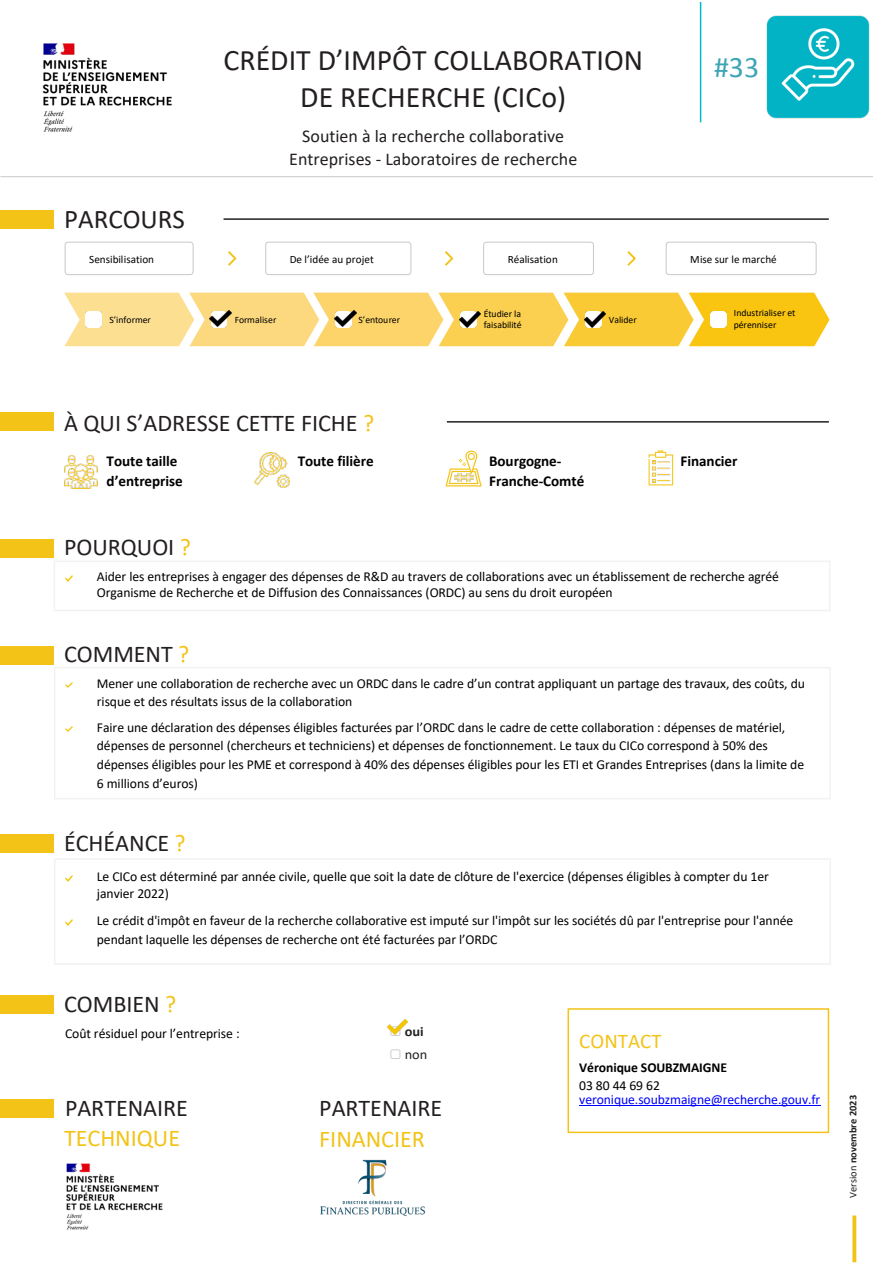
<style>
.page{position:relative;width:893px;height:1263px;background:#fff}
.page>*{position:absolute;margin:0;border:0;box-sizing:border-box;transform-origin:0 0}
.t1{font:29.85px/36.8px "Calibri";color:#231f20;text-align:center}
.t2{font:29.85px "Calibri";color:#3ea5b6}
.t3{font:27px "Calibri";color:#231f20}
.t4{font:24.15px/30.9px "Calibri";letter-spacing:-.005em;color:#231f20}
.t5{font:20.85px "Calibri";letter-spacing:.005em;color:#f3c317}
.t6{font:18px/23.1px "Calibri";color:#231f20;text-align:center}
.t7{font:700 15.15px/20.1px "Calibri";letter-spacing:-.005em;color:#000}
.t8{font:13.65px/18.9px "Calibri";letter-spacing:-.005em;color:#000}
.t9{font:13.65px "Calibri";letter-spacing:-.005em;color:#00f}
.t10{font:700 13.65px/18px "Calibri";letter-spacing:-.005em;color:#000}
.t11{font:700 13.65px/23.1px "Calibri";color:#231f20;scale:1.05 1}
.t12{font:11.1px "Calibri";letter-spacing:-.005em;color:#000}
.t13{font:700 10.5px "Calibri";letter-spacing:.005em;color:#231f20}
.t14{font:9.75px/11.6px "Calibri";letter-spacing:-.005em;color:#000}
.s1{color:#f3c317}
.s2{color:#c7c8ca}
.s3{font-weight:400}
</style>
<div class="page">
<hr style="left:0;top:176px;width:873px;height:1px;background:#c7c8ca">
<svg style="left:228px;top:251px;width:9px;height:15px"></svg>
<svg style="left:445px;top:251px;width:9px;height:15px"></svg>
<svg style="left:627px;top:251px;width:9px;height:15px"></svg>
<div style="left:54px;top:858px;width:777px;height:107px;border:1px solid #f2f2f2"></div>
<div style="left:54px;top:667px;width:777px;height:132px;border:1px solid #f2f2f2"></div>
<div style="left:54px;top:560px;width:776px;height:51px;border:1px solid #f2f2f2"></div>
<div style="left:567px;top:1008px;width:262px;height:125px;border:1px solid #f3c317"></div>
<svg style="left:64px;top:241px;width:130px;height:34px"></svg>
<img style="left:97px;top:243px;width:95px;height:31px">
<svg style="left:265px;top:241px;width:147px;height:34px"></svg>
<img style="left:291px;top:243px;width:97px;height:31px">
<svg style="left:483px;top:241px;width:111px;height:34px"></svg>
<img style="left:485px;top:242px;width:97px;height:33px">
<svg style="left:665px;top:241px;width:152px;height:34px"></svg>
<img style="left:679px;top:243px;width:97px;height:31px">
<svg style="left:64px;top:293px;width:765px;height:53px"></svg>
<img style="left:710px;top:312px;width:16px;height:16px">
<svg style="left:65px;top:576px;width:7px;height:5px"></svg>
<svg style="left:65px;top:682px;width:7px;height:6px"></svg>
<svg style="left:65px;top:726px;width:7px;height:5px"></svg>
<svg style="left:65px;top:876px;width:7px;height:5px"></svg>
<svg style="left:65px;top:920px;width:7px;height:5px"></svg>
<hr style="left:579px;top:1105px;width:241px;height:1px;background:#00f">
<hr style="left:700px;top:2px;width:1px;height:120px;background:#00bac6">
<hr style="left:447px;top:421px;width:382px;height:2px;background:#231f20">
<div style="left:0;top:413px;width:54px;height:18px;background:#f3c317"></div>
<hr style="left:224px;top:218px;width:605px;height:2px;background:#231f20">
<div style="left:0;top:210px;width:54px;height:18px;background:#f3c317"></div>
<svg style="left:852px;top:1215px;width:4px;height:47px"></svg>
<div style="left:0;top:646px;width:54px;height:19px;background:#f3c317"></div>
<div style="left:0;top:539px;width:54px;height:18px;background:#f3c317"></div>
<div style="left:0;top:995px;width:54px;height:19px;background:#f3c317"></div>
<div style="left:0;top:835px;width:54px;height:18px;background:#f3c317"></div>
<div style="left:0;top:1099px;width:54px;height:19px;background:#f3c317"></div>
<img style="left:64px;top:455px;width:34px;height:34px">
<img style="left:254px;top:452px;width:35px;height:35px">
<img style="left:387px;top:1019px;width:21px;height:16px">
<img style="left:460px;top:311px;width:21px;height:17px">
<img style="left:584px;top:311px;width:22px;height:16px">
<img style="left:210px;top:311px;width:21px;height:16px">
<img style="left:335px;top:310px;width:21px;height:17px">
<img style="left:66px;top:1163px;width:97px;height:67px">
<img style="left:320px;top:1160px;width:106px;height:56px">
<img style="left:766px;top:15px;width:104px;height:104px">
<img style="left:42px;top:43px;width:130px;height:89px">
<svg style="left:446px;top:451px;width:36px;height:35px"></svg>
<svg style="left:649px;top:450px;width:24px;height:35px"></svg>
<img style="left:652px;top:460px;width:18px;height:22px">
<p class="t3" style="left:64px;top:200px;width:122px">PARCOURS</p>
<p class="t1" style="left:223px;top:41px;width:421px">CRÉDIT D’IMPÔT COLLABORATION<br>DE RECHERCHE (CICo)</p>
<p class="t6" style="left:289px;top:124px;width:290px">Soutien à la recherche collaborative<br>Entreprises - Laboratoires de recherche</p>
<p class="t2" style="left:714px;top:46px;width:47px">#33</p>
<p class="t12" style="left:89px;top:251px;width:66px">Sensibilisation</p>
<p class="t12" style="left:290px;top:251px;width:85px">De l’idée au projet</p>
<p class="t12" style="left:508px;top:252px;width:52px">Réalisation</p>
<p class="t12" style="left:690px;top:251px;width:88px">Mise sur le marché</p>
<p class="t14" style="left:109px;top:314px;width:43px">S’informer</p>
<p class="t14" style="left:235px;top:314px;width:43px">Formaliser</p>
<p class="t14" style="left:358px;top:314px;width:43px">S’entourer</p>
<p class="t14" style="left:484px;top:307px;width:39px">Étudier la faisabilité</p>
<p class="t14" style="left:609px;top:314px;width:29px">Valider</p>
<p class="t14" style="left:734px;top:307px;width:63px">Industrialiser et pérenniser</p>
<p class="t4" style="left:64px;top:406px;width:312px">À QUI S’ADRESSE CETTE FICHE <span class="s1">?</span></p>
<p class="t7" style="left:107px;top:451px;width:78px">Toute taille d’entreprise</p>
<p class="t7" style="left:298px;top:451px;width:77px">Toute filière</p>
<p class="t7" style="left:489px;top:451px;width:97px">Bourgogne-<br>Franche-Comté</p>
<p class="t7" style="left:681px;top:451px;width:58px">Financier</p>
<p class="t4" style="left:64px;top:531px;width:128px">POURQUOI <span class="s1">?</span></p>
<p class="t8" style="left:97px;top:568px;width:684px;line-height:16.2px">Aider les entreprises à engager des dépenses de R&amp;D au travers de collaborations avec un établissement de recherche agréé<br>Organisme de Recherche et de Diffusion des Connaissances (ORDC) au sens du droit européen</p>
<p class="t4" style="left:64px;top:638px;width:127px">COMMENT <span class="s1">?</span></p>
<p class="t8" style="left:97px;top:673px;width:710px">Mener une collaboration de recherche avec un ORDC dans le cadre d’un contrat appliquant un partage des travaux, des coûts, du risque et des résultats issus de la collaboration</p>
<p class="t8" style="left:97px;top:717px;width:709px">Faire une déclaration des dépenses éligibles facturées par l’ORDC dans le cadre de cette collaboration : dépenses de matériel, dépenses de personnel (chercheurs et techniciens) et dépenses de fonctionnement. Le taux du CICo correspond à 50% des dépenses éligibles pour les PME et correspond à 40% des dépenses éligibles pour les ETI et Grandes Entreprises (dans la limite de 6 millions d’euros)</p>
<p class="t4" style="left:64px;top:827px;width:123px">ÉCHÉANCE <span class="s1">?</span></p>
<p class="t8" style="left:97px;top:868px;width:673px;line-height:16.5px">Le CICo est déterminé par année civile, quelle que soit la date de clôture de l'exercice (dépenses éligibles à compter du 1er janvier 2022)</p>
<p class="t8" style="left:97px;top:911px;width:698px">Le crédit d'impôt en faveur de la recherche collaborative est imputé sur l'impôt sur les sociétés dû par l'entreprise pour l'année pendant laquelle les dépenses de recherche ont été facturées par l’ORDC</p>
<p class="t4" style="left:64px;top:988px;width:114px">COMBIEN <span class="s1">?</span></p>
<p class="t8" style="left:65px;top:1023px;width:176px">Coût résiduel pour l’entreprise :</p>
<p class="t11" style="left:389px;top:1019px;width:38px"><span class="s2">▢</span> oui <span class="s2">▢</span> <span class="s3">non</span></p>
<p class="t5" style="left:579px;top:1027px;width:84px">CONTACT</p>
<p class="t10" style="left:579px;top:1058px;width:149px">Véronique SOUBZMAIGNE<br><span class="s3">03 80 44 69 62</span></p>
<p class="t4" style="left:64px;top:1091px;width:125px">PARTENAIRE<br><span class="s1">TECHNIQUE</span></p>
<p class="t4" style="left:319px;top:1091px;width:124px">PARTENAIRE<br><span class="s1">FINANCIER</span></p>
<p class="t9" style="left:579px;top:1090px;width:243px">veronique.soubzmaigne@recherche.gouv.fr</p>
<p class="t13" style="left:846px;top:1198px;width:105px;rotate:-90deg"><span class="s3">Version</span> novembre 2023</p>
</div>
